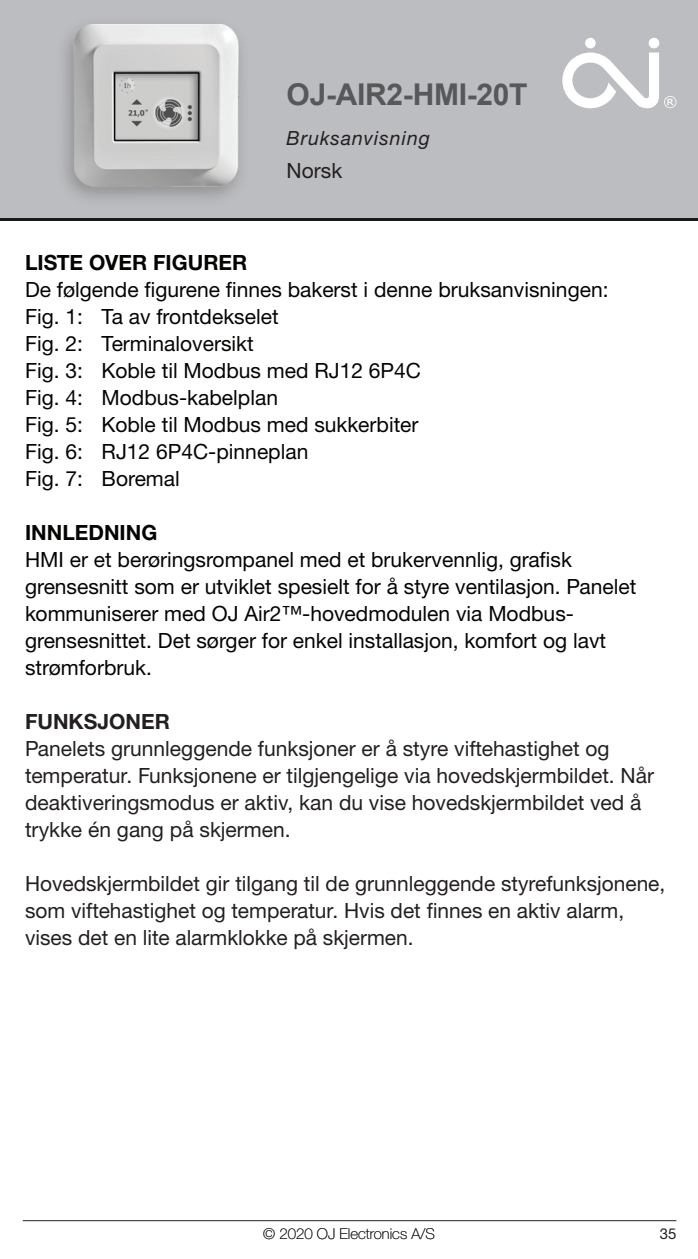
<style>
.page{position:relative;width:698px;height:1259px;background:#fff}
.page>*{position:absolute;margin:0;border:0;box-sizing:border-box;transform-origin:0 0}
.t1{font:700 30px "Arial";letter-spacing:-.01em;color:#57585a}
.t2{font:21px/27px "Helvetica Neue LTW1 G";color:#040503}
.t3{font:21px/27px "Helvetica Neue LTW1 G";color:#231f20}
.t4{font:700 21px "Helvetica Neue LTW1 G";color:#040503}
.t5{font:700 21px "Helvetica Neue LTW1 G";color:#231f20}
.t6{font:italic 19.5px "Helvetica Neue LTW1 G";letter-spacing:.05em;color:#231f20}
.t7{font:100 15px "Helvetica Neue LTW1 G";color:#231f20}
.t8{font:15px "Helvetica Neue LTW1 G";color:#231f20}
</style>
<div class="page">
<div style="left:0;top:0;width:697px;height:218px;background:#bcbdc0"></div>
<hr style="left:0;top:218px;width:697px;height:3px;background:#1a1a18">
<hr style="left:23px;top:1220px;width:653px;height:1px;background:#231f20">
<div style="left:54px;top:15px;width:197px;height:193px;background:#231f20;opacity:.3"></div>
<img style="left:73px;top:24px;width:167px;height:168px">
<div style="left:648px;top:38px;width:11px;height:10px;background:#fff;border-radius:50%"></div>
<div style="left:585px;top:38px;width:10px;height:10px;background:#fff;border-radius:50%"></div>
<svg style="left:562px;top:53px;width:114px;height:55px"></svg>
<h1 class="t1" style="left:286px;top:74px;width:242px">OJ-AIR2-HMI-20T</h1>
<p class="t6" style="left:286px;top:126px;width:145px">Bruksanvisning</p>
<p class="t3" style="left:286px;top:157px;width:57px">Norsk</p>
<p class="t4" style="left:25px;top:250px;width:224px">LISTE OVER FIGURER</p>
<p class="t2" style="left:25px;top:276px;width:584px">De følgende figurene finnes bakerst i denne bruksanvisningen:<br>Fig. 1: Ta av frontdekselet<br>Fig. 2: Terminaloversikt<br>Fig. 3: Koble til Modbus med RJ12 6P4C<br>Fig. 4: Modbus-kabelplan<br>Fig. 5: Koble til Modbus med sukkerbiter<br>Fig. 6: RJ12 6P4C-pinneplan<br>Fig. 7: Boremal</p>
<p class="t4" style="left:25px;top:520px;width:134px">INNLEDNING</p>
<p class="t2" style="left:25px;top:546px;width:612px">HMI er et berøringsrompanel med et brukervennlig, grafisk grensesnitt som er utviklet spesielt for å styre ventilasjon. Panelet kommuniserer med OJ Air2™-hovedmodulen via Modbus&shy;grensesnittet. Det sørger for enkel installasjon, komfort og lavt strømforbruk.</p>
<p class="t5" style="left:25px;top:709px;width:146px">FUNKSJONER</p>
<p class="t3" style="left:25px;top:735px;width:630px">Panelets grunnleggende funksjoner er å styre viftehastighet og temperatur. Funksjonene er tilgjengelige via hovedskjermbildet. Når deaktiveringsmodus er aktiv, kan du vise hovedskjermbildet ved å trykke én gang på skjermen.</p>
<p class="t3" style="left:25px;top:870px;width:641px">Hovedskjermbildet gir tilgang til de grunnleggende styrefunksjonene, som viftehastighet og temperatur. Hvis det finnes en aktiv alarm, vises det en lite alarmklokke på skjermen.</p>
<p class="t7" style="left:263px;top:1225px;width:173px">© 2020 OJ Electronics A/S</p>
<p class="t8" style="left:659px;top:1224px;width:18px">35</p>
</div>
